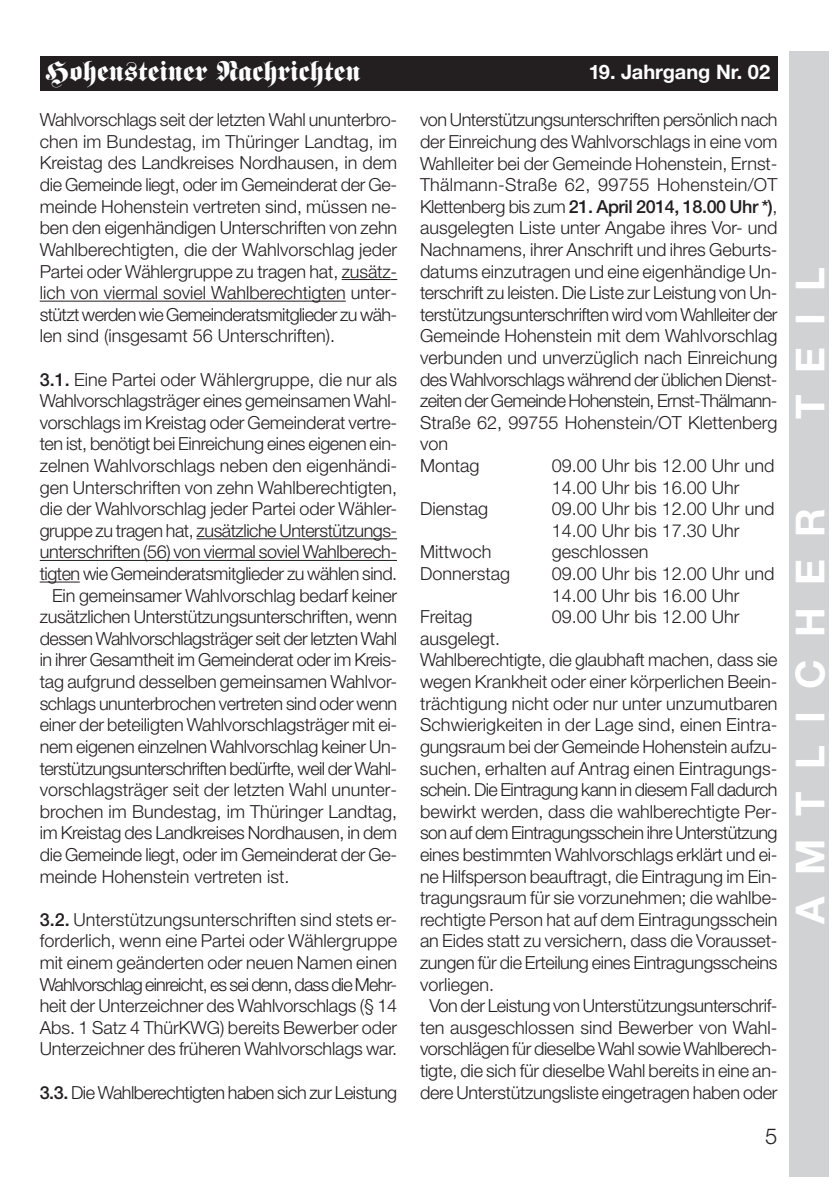
<style>
.page{position:relative;width:840px;height:1191px;background:#fff}
.page>*{position:absolute;margin:0;border:0;box-sizing:border-box;transform-origin:0 0}
.t1{font:700 40px "Helvetica Neue";letter-spacing:.555em;color:#fff}
.t2{font:28px "Fette Fraktur";color:#fff}
.t3{font:300 22px "Helvetica Neue";color:#231f20}
.t4{font:700 20px "Helvetica Neue";color:#fff}
.t5{font:300 18px/21.6px "Helvetica Neue";letter-spacing:-.01em;color:#231f20}
.t6{font:300 18px "Helvetica Neue";letter-spacing:-.03em;color:#231f20}
.t7{font:300 18px "Helvetica Neue";letter-spacing:-.035em;color:#231f20}
.s1{font-weight:500}
</style>
<div class="page">
<hr style="left:341px;top:279px;width:49px;height:1px;background:#231f20">
<hr style="left:40px;top:301px;width:305px;height:1px;background:#231f20">
<hr style="left:196px;top:538px;width:201px;height:1px;background:#231f20">
<hr style="left:40px;top:560px;width:357px;height:1px;background:#231f20">
<hr style="left:40px;top:581px;width:40px;height:1px;background:#231f20">
<div style="left:40px;top:57px;width:737px;height:34px;background:#231f20"></div>
<div style="left:788px;top:51px;width:40px;height:1125px;background:#d1d2d4"></div>
<h2 class="t2" style="left:45px;top:61px;width:316px">Hohensteiner Nachrichten</h2>
<p class="t4" style="left:588px;top:64px;width:183px">19. Jahrgang Nr. 02</p>
<p class="t5" style="left:40px;top:111px;width:359px;text-align:justify">Wahlvorschlags seit der letzten Wahl ununterbro&shy;chen im Bundestag, im Thüringer Landtag, im Kreistag des Landkreises Nordhausen, in dem die Gemeinde liegt, oder im Gemeinderat der Ge&shy;meinde Hohenstein vertreten sind, müssen ne&shy;ben den eigenhändigen Unterschriften von zehn Wahlberechtigten, die der Wahlvorschlag jeder Partei oder Wählergruppe zu tragen hat, zusätz&shy;lich von viermal soviel Wahlberechtigten unter&shy;stützt werden wie Gemeinderatsmitglieder zu wäh&shy;len sind (insgesamt 56 Unterschriften).</p>
<p class="t5" style="left:40px;top:370px;width:359px"><span class="s1">3.1.</span> Eine Partei oder Wählergruppe, die nur als</p>
<p class="t5" style="left:40px;top:392px;width:359px">Wahlvorschlagsträger eines gemeinsamen Wahl-</p>
<p class="t5" style="left:40px;top:413px;width:359px">vorschlags im Kreistag oder Gemeinderat vertre-</p>
<p class="t5" style="left:40px;top:435px;width:359px">ten ist, benötigt bei Einreichung eines eigenen ein-</p>
<p class="t5" style="left:40px;top:456px;width:359px">zelnen Wahlvorschlags neben den eigenhändi-</p>
<p class="t5" style="left:40px;top:478px;width:359px">gen Unterschriften von zehn Wahlberechtigten,</p>
<p class="t5" style="left:40px;top:500px;width:359px">die der Wahlvorschlag jeder Partei oder Wähler-</p>
<p class="t5" style="left:40px;top:521px;width:359px">gruppe zu tragen hat, zusätzliche Unterstützungs-</p>
<p class="t5" style="left:40px;top:543px;width:359px">unterschriften (56) von viermal soviel Wahlberech-</p>
<p class="t5" style="left:40px;top:564px;width:359px">tigten wie Gemeinderatsmitglieder zu wählen sind.</p>
<p class="t5" style="left:52px;top:586px;width:346px">Ein gemeinsamer Wahlvorschlag bedarf keiner</p>
<p class="t5" style="left:40px;top:608px;width:359px">zusätzlichen Unterstützungsunterschriften, wenn</p>
<p class="t6" style="left:40px;top:632px;width:359px">dessen Wahlvorschlagsträger seit der letzten Wahl</p>
<p class="t5" style="left:40px;top:651px;width:359px">in ihrer Gesamtheit im Gemeinderat oder im Kreis-</p>
<p class="t5" style="left:40px;top:672px;width:359px">tag aufgrund desselben gemeinsamen Wahlvor-</p>
<p class="t5" style="left:40px;top:694px;width:359px">schlags ununterbrochen vertreten sind oder wenn</p>
<p class="t5" style="left:40px;top:716px;width:359px">einer der beteiligten Wahlvorschlagsträger mit ei-</p>
<p class="t5" style="left:40px;top:737px;width:359px">nem eigenen einzelnen Wahlvorschlag keiner Un-</p>
<p class="t6" style="left:40px;top:761px;width:359px">terstützungsunterschriften bedürfte, weil der Wahl-</p>
<p class="t5" style="left:40px;top:780px;width:359px">vorschlagsträger seit der letzten Wahl ununter-</p>
<p class="t5" style="left:40px;top:802px;width:359px">brochen im Bundestag, im Thüringer Landtag,</p>
<p class="t5" style="left:40px;top:824px;width:359px">im Kreistag des Landkreises Nordhausen, in dem</p>
<p class="t5" style="left:40px;top:845px;width:359px">die Gemeinde liegt, oder im Gemeinderat der Ge-</p>
<p class="t5" style="left:40px;top:867px;width:251px">meinde Hohenstein vertreten ist.</p>
<p class="t5" style="left:40px;top:910px;width:359px;text-align:justify"><span class="s1">3.2.</span> Unterstützungsunterschriften sind stets er&shy;forderlich, wenn eine Partei oder Wählergruppe mit einem geänderten oder neuen Namen einen Wahlvorschlag einreicht, es sei denn, dass die Mehr&shy;heit der Unterzeichner des Wahlvorschlags (§ 14<br>Abs. 1 Satz 4 ThürKWG) bereits Bewerber oder Unterzeichner des früheren Wahlvorschlags war.</p>
<p class="t5" style="left:40px;top:1083px;width:359px"><span class="s1">3.3.</span> Die Wahlberechtigten haben sich zur Leistung</p>
<p class="t5" style="left:420px;top:111px;width:359px">von Unterstützungsunterschriften persönlich nach der Einreichung des Wahlvorschlags in eine vom Wahlleiter bei der Gemeinde Hohenstein, Ernst-Thälmann-Straße 62, 99755 Hohenstein/OT Klettenberg bis zum <span class="s1">21. April 2014, 18.00 Uhr *)</span>, ausgelegten Liste unter Angabe ihres Vor- und Nachnamens, ihrer Anschrift und ihres Geburts&shy;datums einzutragen und eine eigenhändige Un&shy;terschrift zu leisten. Die Liste zur Leistung von Un&shy;terstützungsunterschriften wird vom Wahlleiter der Gemeinde Hohenstein mit dem Wahlvorschlag verbunden und unverzüglich nach Einreichung des Wahlvorschlags während der üblichen Dienst&shy;zeiten der Gemeinde Hohenstein, Ernst-Thälmann-Straße 62, 99755 Hohenstein/OT Klettenberg von<br>Montag</p>
<p class="t5" style="left:551px;top:456px;width:224px">09.00 Uhr bis 12.00 Uhr und<br>14.00 Uhr bis 16.00 Uhr</p>
<p class="t5" style="left:420px;top:500px;width:69px">Dienstag</p>
<p class="t5" style="left:551px;top:500px;width:224px">09.00 Uhr bis 12.00 Uhr und<br>14.00 Uhr bis 17.30 Uhr</p>
<p class="t5" style="left:420px;top:543px;width:73px">Mittwoch</p>
<p class="t5" style="left:551px;top:543px;width:98px">geschlossen</p>
<p class="t5" style="left:420px;top:564px;width:91px">Donnerstag</p>
<p class="t5" style="left:551px;top:564px;width:224px">09.00 Uhr bis 12.00 Uhr und<br>14.00 Uhr bis 16.00 Uhr</p>
<p class="t5" style="left:420px;top:608px;width:54px">Freitag</p>
<p class="t5" style="left:551px;top:608px;width:189px">09.00 Uhr bis 12.00 Uhr</p>
<p class="t5" style="left:420px;top:629px;width:82px">ausgelegt.</p>
<p class="t5" style="left:420px;top:651px;width:359px">Wahlberechtigte, die glaubhaft machen, dass sie</p>
<p class="t5" style="left:420px;top:672px;width:359px">wegen Krankheit oder einer körperlichen Beein-</p>
<p class="t5" style="left:420px;top:694px;width:359px">trächtigung nicht oder nur unter unzumutbaren</p>
<p class="t5" style="left:420px;top:716px;width:359px">Schwierigkeiten in der Lage sind, einen Eintra-</p>
<p class="t5" style="left:420px;top:737px;width:359px">gungsraum bei der Gemeinde Hohenstein aufzu-</p>
<p class="t5" style="left:420px;top:759px;width:359px">suchen, erhalten auf Antrag einen Eintragungs-</p>
<p class="t7" style="left:420px;top:783px;width:359px">schein. Die Eintragung kann in diesem Fall dadurch</p>
<p class="t5" style="left:420px;top:802px;width:359px">bewirkt werden, dass die wahlberechtigte Per-</p>
<p class="t6" style="left:420px;top:826px;width:359px">son auf dem Eintragungsschein ihre Unterstützung</p>
<p class="t5" style="left:420px;top:845px;width:359px">eines bestimmten Wahlvorschlags erklärt und ei-</p>
<p class="t5" style="left:420px;top:867px;width:359px">ne Hilfsperson beauftragt, die Eintragung im Ein-</p>
<p class="t5" style="left:420px;top:888px;width:359px">tragungsraum für sie vorzunehmen; die wahlbe-</p>
<p class="t5" style="left:420px;top:910px;width:359px">rechtigte Person hat auf dem Eintragungsschein</p>
<p class="t5" style="left:420px;top:932px;width:359px">an Eides statt zu versichern, dass die Vorausset-</p>
<p class="t5" style="left:420px;top:953px;width:359px">zungen für die Erteilung eines Eintragungsscheins</p>
<p class="t5" style="left:420px;top:975px;width:76px">vorliegen.</p>
<p class="t5" style="left:429px;top:996px;width:349px">Von der Leistung von Unterstützungsunterschrif-</p>
<p class="t5" style="left:420px;top:1018px;width:359px">ten ausgeschlossen sind Bewerber von Wahl-</p>
<p class="t5" style="left:420px;top:1040px;width:359px">vorschlägen für dieselbe Wahl sowie Wahlberech-</p>
<p class="t5" style="left:420px;top:1061px;width:359px">tigte, die sich für dieselbe Wahl bereits in eine an-</p>
<p class="t5" style="left:420px;top:1083px;width:359px">dere Unterstützungsliste eingetragen haben oder</p>
<p class="t3" style="left:764px;top:1128px;width:14px">5</p>
<h1 class="t1" style="left:795px;top:419px;width:154px;rotate:-90deg">TEIL</h1>
<h1 class="t1" style="left:795px;top:924px;width:417px;rotate:-90deg">AMTLICHER</h1>
</div>
